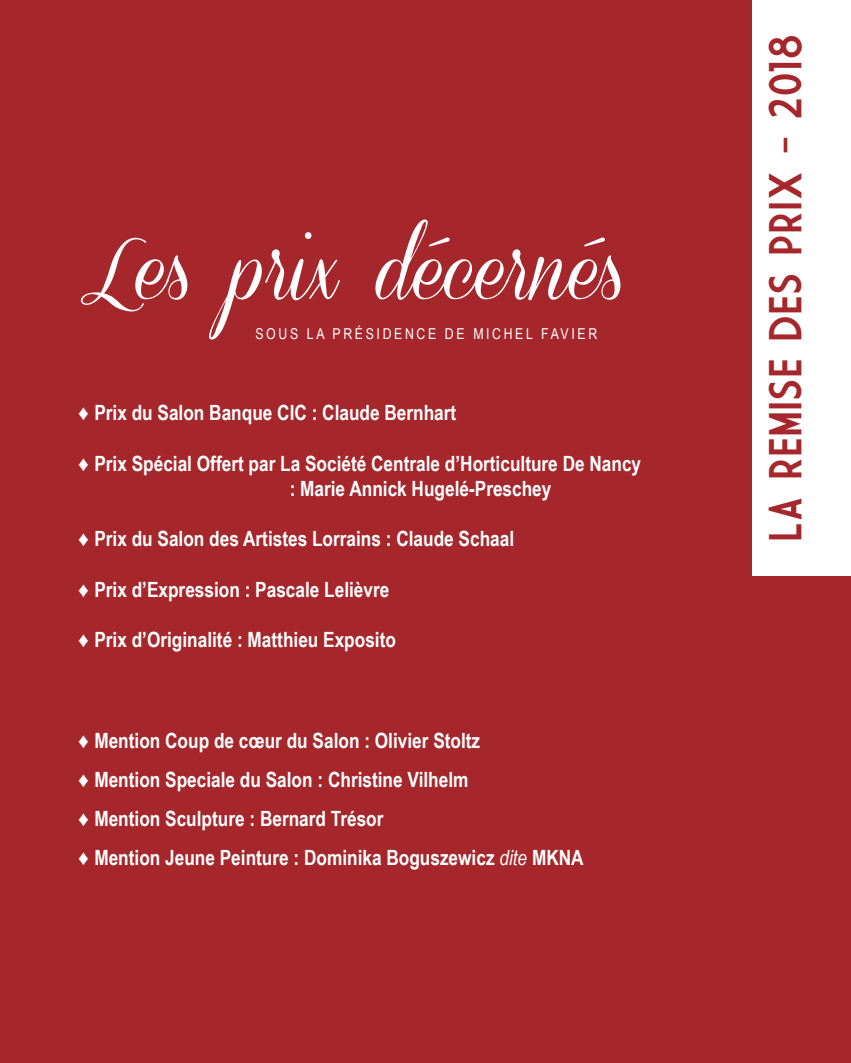
<style>
.page{position:relative;width:851px;height:1063px;background:#fff}
.page>*{position:absolute;margin:0;border:0;box-sizing:border-box;transform-origin:0 0}
.t1{font:76.5px "Coneria Script Demo";color:#fff}
.t2{font:45px "Market Deco";color:#a5272c}
.t3{font:700 21px/39px "Arial Narrow";color:#fff}
.t4{font:15px "Arial Narrow";letter-spacing:.175em;color:#fff}
.s1{font-weight:400}
.s2{font-weight:400;font-style:italic}
</style>
<div class="page">
<div style="left:0;top:0;width:850px;height:1063px;background:#a5272c"></div>
<div style="left:752px;top:0;width:98px;height:575px;background:#fff"></div>
<h1 class="t1" style="left:79px;top:228px;width:548px">Les prix décernés</h1>
<p class="t4" style="left:255px;top:323px;width:343px">SOUS LA PRÉSIDENCE DE MICHEL FAVIER</p>
<p class="t3" style="left:79px;top:392px;width:379px">♦ Prix du Salon Banque CIC : Claude Bernhart</p>
<p class="t3" style="left:289px;top:450px;width:353px;line-height:25.2px;text-indent:-211px">♦ Prix Spécial Offert par La Société Centrale d’Horticulture De Nancy : Marie Annick Hugelé-Preschey</p>
<p class="t3" style="left:79px;top:518px;width:437px">♦ Prix du Salon des Artistes Lorrains : Claude Schaal</p>
<p class="t3" style="left:79px;top:569px;width:312px">♦ Prix d’Expression : Pascale Lelièvre</p>
<p class="t3" style="left:79px;top:619px;width:318px">♦ Prix d’Originalité : Matthieu Exposito</p>
<p class="t3" style="left:79px;top:720px;width:506px"><span class="s1">♦</span> Mention Coup de cœur du Salon : Olivier Stoltz<br><span class="s1">♦</span> Mention Speciale du Salon : Christine Vilhelm<br><span class="s1">♦</span> Mention Sculpture : Bernard Trésor<br><span class="s1">♦</span> Mention Jeune Peinture : Dominika Boguszewicz <span class="s2">dite</span> MKNA</p>
<h2 class="t2" style="left:760px;top:542px;width:510px;rotate:-90deg">LA REMISE DES PRIX - 2018</h2>
</div>
